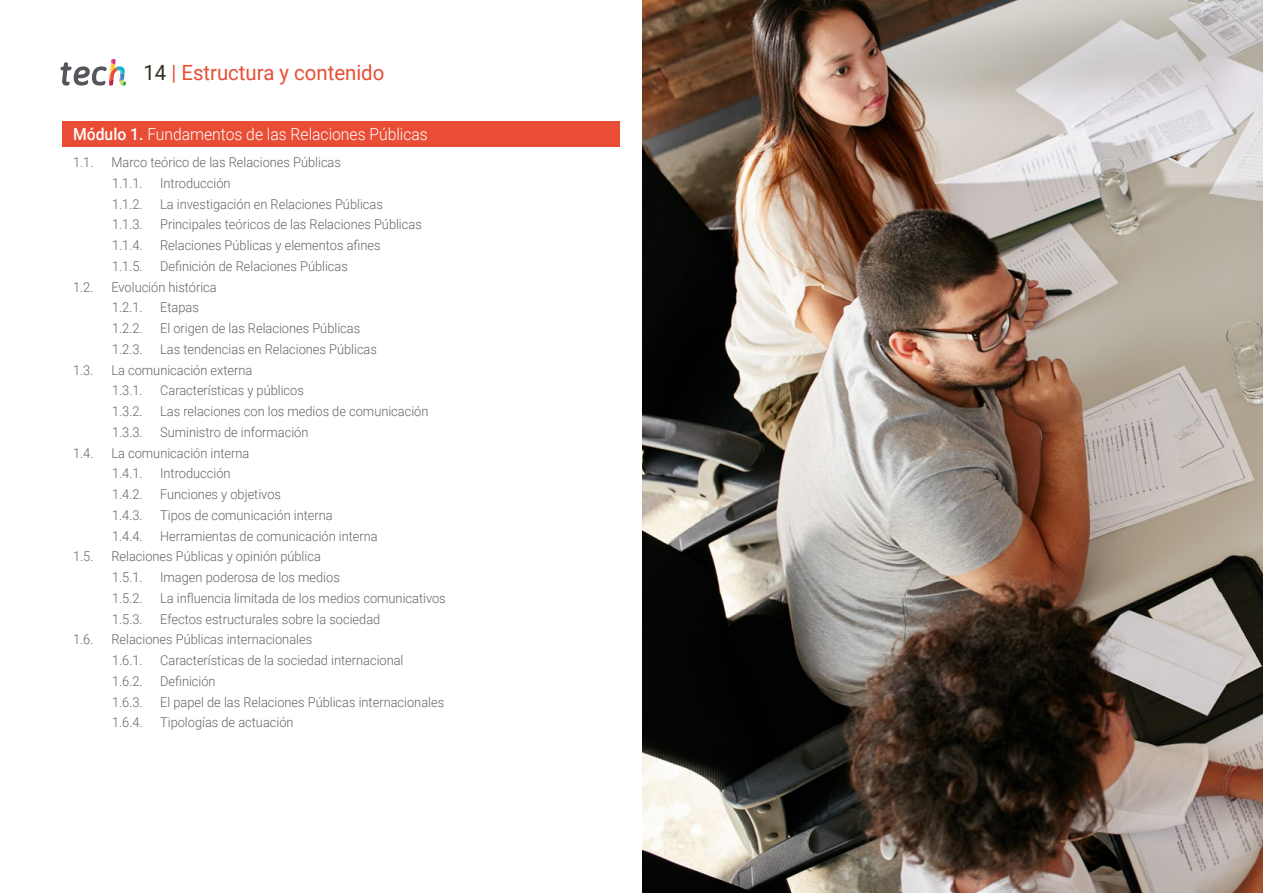
<style>
.page{position:relative;width:1263px;height:893px;background:#fff}
.page>*{position:absolute;margin:0;border:0;box-sizing:border-box;transform-origin:0 0}
.t1{font:21px "Roboto";color:#e94d35}
.t2{font:300 16.5px "Roboto";color:#fff;scale:.95 1}
.t3{font:300 13.5px/20.7px "Roboto";color:#61646a;scale:.95 1}
.s1{color:#312e20}
.s2{font-weight:500}
</style>
<div class="page">
<svg style="left:61px;top:59px;width:65px;height:27px"></svg>
<div style="left:62px;top:121px;width:558px;height:25px;background:#e94d35"></div>
<img style="left:642px;top:0;width:621px;height:893px">
<h1 class="t1" style="left:144px;top:57px;width:242px"><span class="s1">14</span> | Estructura y contenido</h1>
<p class="t2" style="left:73px;top:123px;width:375px"><span class="s2">Módulo 1.</span> Fundamentos de las Relaciones Públicas</p>
<p class="t3" style="left:73px;top:151px;width:23px">1.1.</p>
<p class="t3" style="left:111px;top:151px;width:243px">Marco teórico de las Relaciones Públicas<br>1.1.1.</p>
<p class="t3" style="left:160px;top:172px;width:76px">Introducción</p>
<p class="t3" style="left:112px;top:193px;width:34px">1.1.2.</p>
<p class="t3" style="left:160px;top:193px;width:236px">La investigación en Relaciones Públicas</p>
<p class="t3" style="left:112px;top:214px;width:34px">1.1.3.</p>
<p class="t3" style="left:160px;top:214px;width:277px">Principales teóricos de las Relaciones Públicas</p>
<p class="t3" style="left:112px;top:234px;width:34px">1.1.4.</p>
<p class="t3" style="left:160px;top:234px;width:234px">Relaciones Públicas y elementos afines</p>
<p class="t3" style="left:112px;top:255px;width:34px">1.1.5.</p>
<p class="t3" style="left:160px;top:255px;width:199px">Definición de Relaciones Públicas</p>
<p class="t3" style="left:73px;top:276px;width:23px">1.2.</p>
<p class="t3" style="left:111px;top:276px;width:112px">Evolución histórica<br>1.2.1.</p>
<p class="t3" style="left:160px;top:297px;width:42px">Etapas</p>
<p class="t3" style="left:112px;top:317px;width:34px">1.2.2.</p>
<p class="t3" style="left:160px;top:317px;width:212px">El origen de las Relaciones Públicas</p>
<p class="t3" style="left:112px;top:338px;width:34px">1.2.3.</p>
<p class="t3" style="left:160px;top:338px;width:230px">Las tendencias en Relaciones Públicas</p>
<p class="t3" style="left:73px;top:359px;width:23px">1.3.</p>
<p class="t3" style="left:111px;top:359px;width:150px">La comunicación externa<br>1.3.1.</p>
<p class="t3" style="left:160px;top:380px;width:153px">Características y públicos</p>
<p class="t3" style="left:112px;top:400px;width:34px">1.3.2.</p>
<p class="t3" style="left:160px;top:400px;width:284px">Las relaciones con los medios de comunicación</p>
<p class="t3" style="left:112px;top:421px;width:34px">1.3.3.</p>
<p class="t3" style="left:160px;top:421px;width:158px">Suministro de información</p>
<p class="t3" style="left:73px;top:442px;width:23px">1.4.</p>
<p class="t3" style="left:111px;top:442px;width:147px">La comunicación interna<br>1.4.1.</p>
<p class="t3" style="left:160px;top:463px;width:76px">Introducción</p>
<p class="t3" style="left:112px;top:483px;width:34px">1.4.2.</p>
<p class="t3" style="left:160px;top:483px;width:129px">Funciones y objetivos</p>
<p class="t3" style="left:112px;top:504px;width:34px">1.4.3.</p>
<p class="t3" style="left:160px;top:504px;width:183px">Tipos de comunicación interna</p>
<p class="t3" style="left:112px;top:525px;width:34px">1.4.4.</p>
<p class="t3" style="left:160px;top:525px;width:231px">Herramientas de comunicación interna</p>
<p class="t3" style="left:73px;top:546px;width:23px">1.5.</p>
<p class="t3" style="left:111px;top:546px;width:222px">Relaciones Públicas y opinión pública<br>1.5.1.</p>
<p class="t3" style="left:160px;top:566px;width:191px">Imagen poderosa de los medios</p>
<p class="t3" style="left:112px;top:587px;width:34px">1.5.2.</p>
<p class="t3" style="left:160px;top:587px;width:302px">La influencia limitada de los medios comunicativos</p>
<p class="t3" style="left:112px;top:608px;width:34px">1.5.3.</p>
<p class="t3" style="left:160px;top:608px;width:233px">Efectos estructurales sobre la sociedad</p>
<p class="t3" style="left:73px;top:629px;width:23px">1.6.</p>
<p class="t3" style="left:111px;top:629px;width:213px">Relaciones Públicas internacionales<br>1.6.1.</p>
<p class="t3" style="left:160px;top:649px;width:258px">Características de la sociedad internacional</p>
<p class="t3" style="left:112px;top:670px;width:34px">1.6.2.</p>
<p class="t3" style="left:160px;top:670px;width:60px">Definición</p>
<p class="t3" style="left:112px;top:691px;width:34px">1.6.3.</p>
<p class="t3" style="left:160px;top:691px;width:300px">El papel de las Relaciones Públicas internacionales</p>
<p class="t3" style="left:112px;top:712px;width:34px">1.6.4.</p>
<p class="t3" style="left:160px;top:712px;width:142px">Tipologías de actuación</p>
</div>
